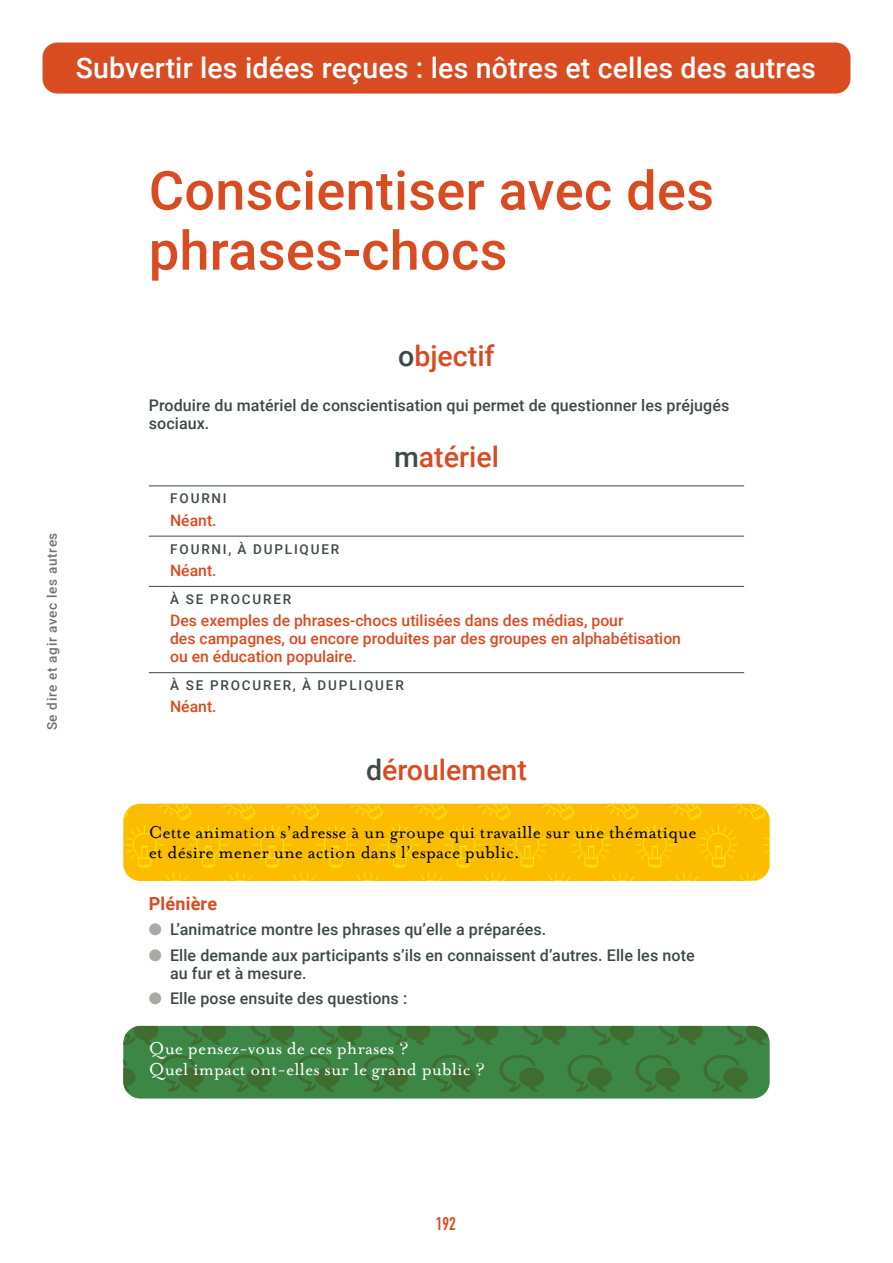
<style>
.page{position:relative;width:893px;height:1263px;background:#fff}
.page>*{position:absolute;margin:0;border:0;box-sizing:border-box;transform-origin:0 0}
.t1{font:500 54px/60px "Roboto";letter-spacing:.005em;color:#d94b21}
.t2{font:500 28.5px "Roboto";letter-spacing:.005em;color:#fff}
.t3{font:500 28.5px "Roboto";color:#d94b21}
.t4{font:19.5px/20.2px "Mrs Eaves Roman";letter-spacing:.005em;color:#000}
.t5{font:19.5px/20.2px "Mrs Eaves Roman";letter-spacing:.005em;color:#fff}
.t6{font:700 18px "Roboto";letter-spacing:.01em;color:#d94b21}
.t7{font:700 18px "DIN Condensed";color:#d94b21}
.t8{font:500 16.05px/18.8px "Roboto";letter-spacing:.005em;color:#3d4a45}
.t9{font:500 15.75px/18px "Roboto";color:#d94b21}
.t10{font:500 13.5px "Roboto";letter-spacing:.135em;color:#3d4a45}
.t11{font:500 13.5px "Roboto";letter-spacing:.05em;color:#6e7470}
.s1{color:#3d4a45}
.s2{color:#aca8a2}
</style>
<div class="page">
<svg style="left:123px;top:804px;width:647px;height:77px;background:#fcc002"></svg>
<svg style="left:123px;top:1026px;width:647px;height:72px;background:#3e8142"></svg>
<hr style="left:149px;top:485px;width:595px;height:1px;background:#3d4a45">
<hr style="left:149px;top:536px;width:595px;height:1px;background:#3d4a45">
<hr style="left:149px;top:586px;width:595px;height:1px;background:#3d4a45">
<hr style="left:149px;top:672px;width:595px;height:1px;background:#3d4a45">
<div style="left:43px;top:43px;width:807px;height:51px;background:#d94b21;border-radius:15px"></div>
<h2 class="t2" style="left:76px;top:48px;width:742px">Subvertir les idées reçues : les nôtres et celles des autres</h2>
<p class="t11" style="left:42px;top:730px;width:199px;rotate:-90deg">Se dire et agir avec les autres</p>
<h1 class="t1" style="left:149px;top:158px;width:567px">Conscientiser avec des phrases-chocs</h1>
<h2 class="t3" style="left:398px;top:336px;width:98px"><span class="s1">o</span>bjectif</h2>
<p class="t8" style="left:149px;top:395px;width:582px">Produire du matériel de conscientisation qui permet de questionner les préjugés sociaux.</p>
<h2 class="t3" style="left:394px;top:437px;width:106px"><span class="s1">m</span>atériel</h2>
<p class="t10" style="left:170px;top:489px;width:58px">FOURNI</p>
<p class="t9" style="left:170px;top:510px;width:48px">Néant.</p>
<p class="t10" style="left:170px;top:539px;width:170px">FOURNI, À DUPLIQUER</p>
<p class="t9" style="left:170px;top:561px;width:48px">Néant.</p>
<p class="t10" style="left:170px;top:589px;width:122px">À SE PROCURER</p>
<p class="t9" style="left:170px;top:611px;width:512px">Des exemples de phrases-chocs utilisées dans des médias, pour<br>des campagnes, ou encore produites par des groupes en alphabétisation ou en éducation populaire.</p>
<p class="t10" style="left:170px;top:676px;width:235px">À SE PROCURER, À DUPLIQUER</p>
<p class="t9" style="left:170px;top:697px;width:48px">Néant.</p>
<h2 class="t3" style="left:366px;top:750px;width:162px"><span class="s1">d</span>éroulement</h2>
<p class="t4" style="left:149px;top:822px;width:549px">Cette animation s’adresse à un groupe qui travaille sur une thématique et désire mener une action dans l’espace public.</p>
<p class="t6" style="left:149px;top:891px;width:70px">Plénière</p>
<p class="t8" style="left:149px;top:920px;width:399px"><span class="s2">●</span> L’animatrice montre les phrases qu’elle a préparées.</p>
<p class="t8" style="left:170px;top:945px;width:526px;text-indent:-21px"><span class="s2">●</span> Elle demande aux participants s’ils en connaissent d’autres. Elle les note au fur et à mesure.</p>
<p class="t8" style="left:149px;top:989px;width:260px"><span class="s2">●</span> Elle pose ensuite des questions :</p>
<p class="t5" style="left:149px;top:1039px;width:338px">Que pensez-vous de ces phrases ?<br>Quel impact ont-elles sur le grand public ?</p>
<p class="t7" style="left:436px;top:1212px;width:22px">192</p>
</div>
